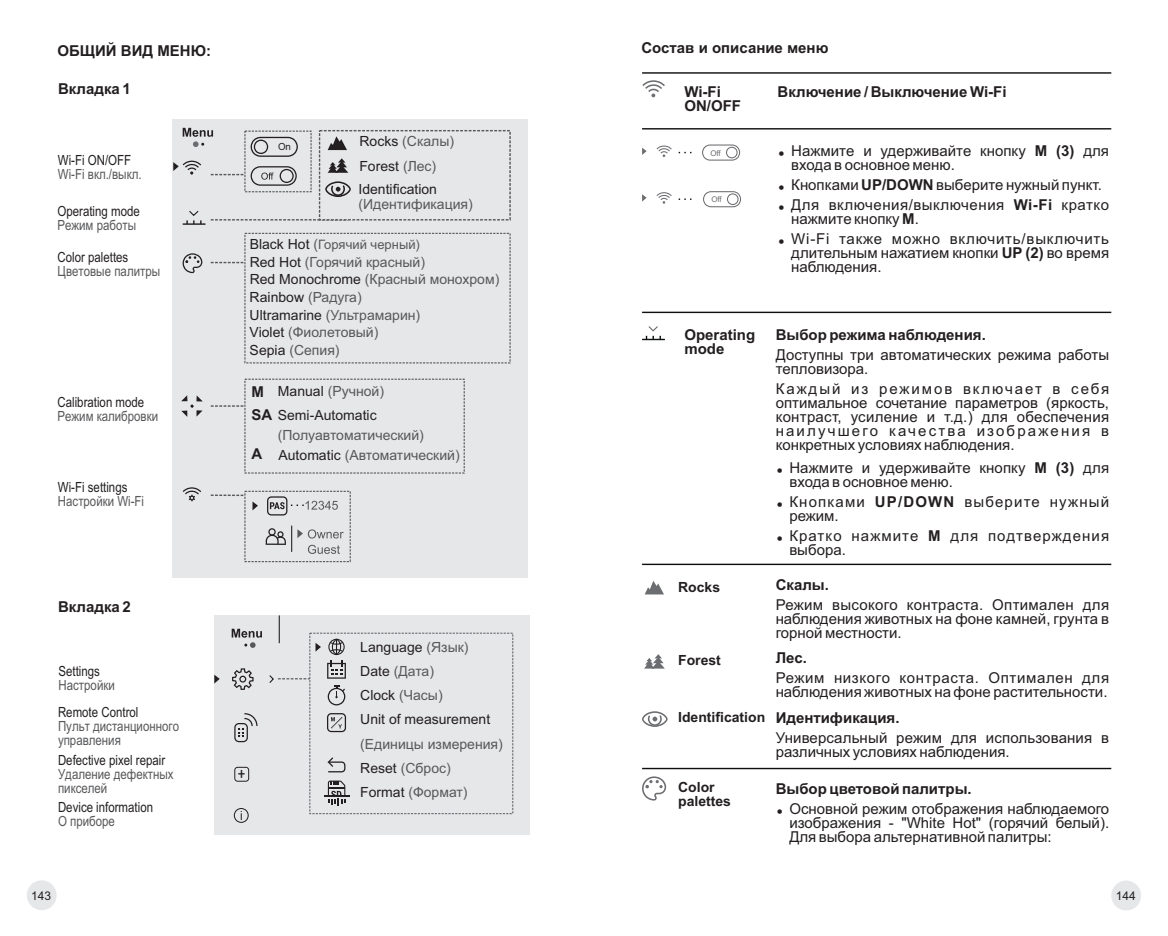
<style>
.page{position:relative;width:1168px;height:936px;background:#fff}
.page>*{position:absolute;margin:0;border:0;box-sizing:border-box;transform-origin:0 0}
.t1{font:15.4px "Roboto Condensed";color:#231f20}
.t2{font:15px/14px "Arial";color:#231f20}
.t3{font:700 15px/14px "Arial";color:#231f20}
.t4{font:15px/20px "Arial";letter-spacing:.055em;color:#231f20}
.t5{font:15px/14px "Arial";letter-spacing:.07em;color:#231f20}
.t6{font:15px/14px "Arial";letter-spacing:.08em;color:#231f20}
.t7{font:14px/17.6px "Arial";color:#57585a}
.t8{font:14px/14px "Arial Narrow";color:#57585a}
.t9{font:14px "Arial Narrow";color:#231f20}
.t10{font:14px/24.2px "Arial";color:#231f20}
.t11{font:700 14px/14px "Arial";color:#231f20}
.t12{font:13px "Arial";color:#57585a}
.t13{font:12px "Arial";color:#231f20}
.t14{font:9.8px "Arial";color:#231f20}
.t15{font:7.8px "Arial";letter-spacing:-.015em;color:#6c6d70}
.s1{color:#231f20}
.s2{color:#57585a}
.s3{font-size:14px;color:#231f20}
.s4{font-size:14px}
.s5{font-weight:700;font-size:15px;color:#231f20}
.s6{font-weight:700}
</style>
<div class="page">
<div style="left:172px;top:119px;width:355px;height:458px;background:#e6e7e9"></div>
<svg style="left:211px;top:232px;width:300px;height:132px"></svg>
<svg style="left:183px;top:253px;width:19px;height:20px"></svg>
<svg style="left:211px;top:490px;width:140px;height:72px"></svg>
<hr style="left:183px;top:223px;width:22px;height:2px;background:#231f20">
<svg style="left:211px;top:378px;width:254px;height:96px"></svg>
<svg style="left:173px;top:128px;width:338px;height:96px"></svg>
<svg style="left:181px;top:395px;width:22px;height:22px"></svg>
<svg style="left:183px;top:487px;width:18px;height:14px"></svg>
<hr style="left:642px;top:563px;width:469px;height:2px;background:#0d0f11">
<svg style="left:645px;top:581px;width:19px;height:13px"></svg>
<svg style="left:642px;top:711px;width:26px;height:15px"></svg>
<svg style="left:644px;top:654px;width:21px;height:14px"></svg>
<hr style="left:642px;top:767px;width:469px;height:2px;background:#0d0f11">
<svg style="left:642px;top:776px;width:24px;height:24px"></svg>
<div style="left:214px;top:615px;width:316px;height:219px;background:#e6e7e9"></div>
<svg style="left:234px;top:766px;width:15px;height:15px"></svg>
<svg style="left:214px;top:674px;width:6px;height:9px"></svg>
<svg style="left:232px;top:668px;width:22px;height:22px"></svg>
<svg style="left:234px;top:713px;width:23px;height:29px"></svg>
<svg style="left:234px;top:808px;width:15px;height:14px"></svg>
<svg style="left:232px;top:628px;width:30px;height:20px"></svg>
<svg style="left:269px;top:615px;width:245px;height:199px"></svg>
<svg style="left:642px;top:80px;width:23px;height:17px"></svg>
<svg style="left:642px;top:326px;width:23px;height:14px"></svg>
<hr style="left:642px;top:72px;width:469px;height:2px;background:#0d0f11">
<hr style="left:642px;top:128px;width:469px;height:1px;background:#0d0f11">
<svg style="left:656px;top:145px;width:16px;height:12px"></svg>
<svg style="left:642px;top:148px;width:5px;height:7px"></svg>
<svg style="left:702px;top:144px;width:38px;height:17px"></svg>
<svg style="left:656px;top:192px;width:16px;height:12px"></svg>
<svg style="left:642px;top:194px;width:5px;height:8px"></svg>
<svg style="left:679px;top:198px;width:13px;height:2px"></svg>
<svg style="left:703px;top:191px;width:38px;height:16px"></svg>
<hr style="left:642px;top:311px;width:469px;height:2px;background:#0d0f11">
<div style="left:1111px;top:880px;width:30px;height:30px;background:#e6e7e9;border-radius:50%"></div>
<div style="left:27px;top:880px;width:30px;height:30px;background:#e6e7e9;border-radius:50%"></div>
<p class="t3" style="left:57px;top:45px;width:155px">ОБЩИЙ ВИД МЕНЮ:</p>
<p class="t3" style="left:58px;top:83px;width:74px">Вкладка 1</p>
<p class="t9" style="left:58px;top:154px;width:75px">Wi-Fi ON/OFF</p>
<p class="t8" style="left:58px;top:168px;width:85px">Wi-Fi вкл./выкл.</p>
<p class="t9" style="left:57px;top:206px;width:84px">Operating mode</p>
<p class="t8" style="left:57px;top:220px;width:80px">Режим работы</p>
<p class="t9" style="left:58px;top:252px;width:72px">Color palettes</p>
<p class="t8" style="left:58px;top:265px;width:104px">Цветовые палитры</p>
<p class="t9" style="left:58px;top:396px;width:88px">Calibration mode</p>
<p class="t8" style="left:58px;top:410px;width:102px">Режим калибровки</p>
<p class="t9" style="left:58px;top:482px;width:71px">Wi-Fi settings</p>
<p class="t8" style="left:58px;top:496px;width:88px">Настройки Wi-Fi</p>
<p class="t14" style="left:278px;top:143px;width:14px">On</p>
<p class="t7" style="left:359px;top:134px;width:96px"><span class="s1">Rocks</span> (Скалы)</p>
<p class="t10" style="left:358px;top:178px;width:80px">Identification</p>
<p class="t7" style="left:358px;top:196px;width:116px">(Идентификация)</p>
<p class="t10" style="left:359px;top:156px;width:78px">Forest <span class="s2">(Лес)</span></p>
<p class="t12" style="left:250px;top:240px;width:172px"><span class="s3">Black Hot</span> <span class="s4">(</span>Горячий черный)</p>
<p class="t7" style="left:250px;top:254px;width:251px"><span class="s1">Red Hot</span> (Горячий красный)<br><span class="s1">Red Monochrome</span> (Красный монохром)<br><span class="s1">Rainbow</span> (Радуга)<br><span class="s1">Ultramarine</span> (Ультрамарин)<br><span class="s1">Violet</span> (Фиолетовый)<br><span class="s1">Sepia</span> (Сепия)</p>
<p class="t3" style="left:252px;top:386px;width:14px">M</p>
<p class="t7" style="left:278px;top:384px;width:108px"><span class="s1">Manual</span> (Ручной)</p>
<p class="t7" style="left:278px;top:406px;width:148px;line-height:20px;text-indent:-26px"><span class="s5">SA</span> <span class="s1">Semi-Automatic </span>(Полуавтоматический)</p>
<p class="t3" style="left:252px;top:448px;width:12px">A</p>
<p class="t7" style="left:279px;top:447px;width:183px"><span class="s1">Automatic</span> (Автоматический)</p>
<p class="t3" style="left:58px;top:601px;width:74px">Вкладка 2</p>
<p class="t9" style="left:59px;top:665px;width:43px">Settings</p>
<p class="t8" style="left:59px;top:679px;width:58px">Настройки</p>
<p class="t9" style="left:58px;top:707px;width:82px">Remote Control</p>
<p class="t8" style="left:58px;top:720px;width:123px">Пульт дистанционного управления</p>
<p class="t9" style="left:58px;top:755px;width:109px">Defective pixel repair</p>
<p class="t8" style="left:58px;top:768px;width:117px">Удаление дефектных пикселей</p>
<p class="t9" style="left:58px;top:801px;width:97px">Device information</p>
<p class="t8" style="left:58px;top:815px;width:58px">О приборе</p>
<p class="t1" style="left:238px;top:767px;width:9px">+</p>
<p class="t10" style="left:360px;top:636px;width:131px">Language <span class="s2">(Язык)<br></span>Date <span class="s2">(Дата)<br></span>Clock <span class="s2">(Часы)<br></span>Unit of measurement</p>
<p class="t7" style="left:360px;top:733px;width:144px;line-height:24.2px">(Единицы измерения)<br><span class="s1">Reset</span> (Сброс)<br><span class="s1">Format</span> (Формат)</p>
<p class="t3" style="left:641px;top:42px;width:189px">Состав и описание меню</p>
<p class="t3" style="left:684px;top:86px;width:58px">Wi-Fi<br>ON/OFF</p>
<p class="t3" style="left:778px;top:86px;width:230px">Включение / Выключение Wi-Fi</p>
<p class="t15" style="left:710px;top:150px;width:12px">Off</p>
<p class="t2" style="left:791px;top:145px;width:319px">Нажмите и удерживайте кнопку <span class="s6">М (3)</span> для входа в основное меню.</p>
<p class="t2" style="left:791px;top:176px;width:319px;line-height:20px">Кнопками <span class="s6">UP/DOWN</span> выберите нужный пункт.<br>Для включения/выключения <span class="s6">Wi-Fi</span> кратко</p>
<p class="t4" style="left:791px;top:210px;width:319px">нажмите кнопку <span class="s6">M</span>.<br>Wi-Fi также можно включить/выключить</p>
<p class="t2" style="left:791px;top:247px;width:319px">длительным нажатием кнопки <span class="s6">UP (2)</span> во время наблюдения.</p>
<p class="t15" style="left:711px;top:196px;width:12px">Off</p>
<p class="t3" style="left:684px;top:329px;width:72px">Operating mode</p>
<p class="t3" style="left:776px;top:329px;width:212px">Выбор режима наблюдения.</p>
<p class="t2" style="left:776px;top:349px;width:335px">Доступны три автоматических режима работы тепловизора.</p>
<p class="t2" style="left:776px;top:383px;width:335px;text-align:justify">Каждый из режимов включает в себя оптимальное сочетание параметров (яркость, контраст, усиление и т.д.) для обеспечения наилучшего качества изображения в конкретных условиях наблюдения.</p>
<p class="t2" style="left:789px;top:462px;width:321px">Нажмите и удерживайте кнопку <span class="s6">М (3)</span> для входа в основное меню.</p>
<p class="t6" style="left:789px;top:496px;width:321px">Кнопками <span class="s6">UP/DOWN</span> выберите нужный режим.</p>
<p class="t5" style="left:789px;top:530px;width:321px">Кратко нажмите <span class="s6">M</span> для подтверждения выбора.</p>
<p class="t11" style="left:678px;top:581px;width:44px">Rocks</p>
<p class="t3" style="left:776px;top:579px;width:55px">Скалы.</p>
<p class="t2" style="left:776px;top:599px;width:335px;text-align:justify">Режим высокого контраста. Оптимален для наблюдения животных на фоне камней, грунта в горной местности.</p>
<p class="t11" style="left:678px;top:654px;width:44px">Forest</p>
<p class="t3" style="left:776px;top:652px;width:33px">Лес.</p>
<p class="t2" style="left:776px;top:672px;width:335px">Режим низкого контраста. Оптимален для наблюдения животных на фоне растительности.</p>
<p class="t3" style="left:776px;top:712px;width:125px">Идентификация.</p>
<p class="t2" style="left:776px;top:732px;width:335px">Универсальный режим для использования в различных условиях наблюдения.</p>
<p class="t11" style="left:678px;top:781px;width:54px">Color palettes</p>
<p class="t3" style="left:776px;top:783px;width:197px">Выбор цветовой палитры.</p>
<p class="t11" style="left:678px;top:711px;width:89px">Identification</p>
<p class="t2" style="left:789px;top:803px;width:321px;text-align:justify">Основной режим отображения наблюдаемого изображения - "White Hot" (горячий белый).<br>Для выбора альтернативной палитры:</p>
<p class="t13" style="left:31px;top:890px;width:22px">143</p>
<p class="t13" style="left:1116px;top:890px;width:22px">144</p>
</div>
